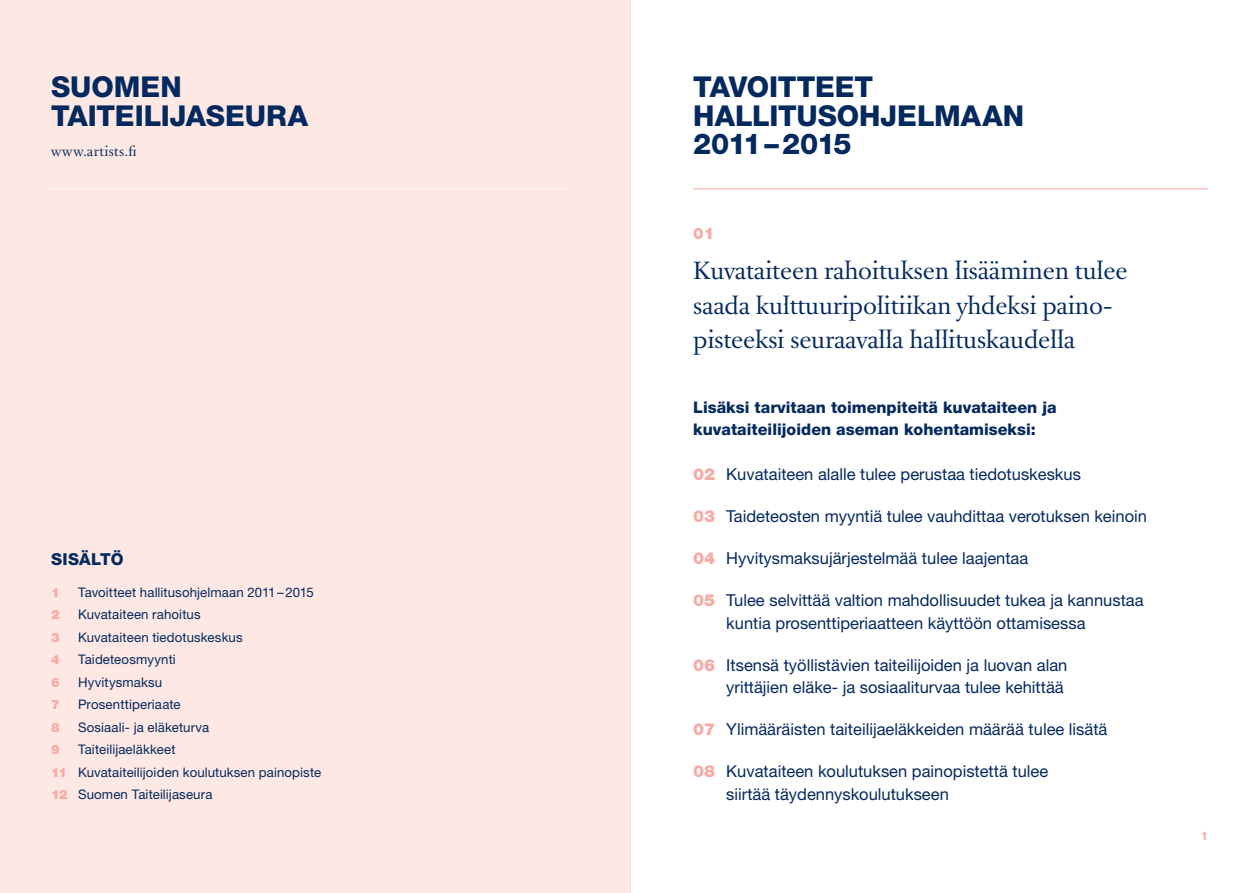
<style>
.page{position:relative;width:1259px;height:893px;background:#fff}
.page>*{position:absolute;margin:0;border:0;box-sizing:border-box;transform-origin:0 0}
.t1{font:800 28.8px/28.5px "Helvetica Neue LT Std";letter-spacing:-.005em;color:#04295e}
.t2{font:28.05px/34.5px "La Police BP";letter-spacing:-.01em;color:#04295e}
.t3{font:16.5px/22.5px "Helvetica Neue LT Std";color:#04295e}
.t4{font:800 16.5px "Helvetica Neue LT Std";letter-spacing:.02em;color:#04295e}
.t5{font:800 16.05px/22.5px "Helvetica Neue LT Std";color:#04295e}
.t6{font:15.75px "La Police BP";letter-spacing:.03em;color:#04295e}
.t7{font:900 15.75px "Helvetica Neue LT Std";color:#f8aaa5}
.t8{font:13.2px/22.5px "Helvetica Neue LT Std";letter-spacing:.01em;color:#04295e}
.t9{font:900 12.75px "Helvetica Neue LT Std";color:#f8aaa5}
.t10{font:700 12px "Helvetica Neue LT Std";color:#f8aaa5}
.s1{font-weight:900;font-size:12.75px;color:#f8aaa5}
.s2{font-weight:900;color:#f8aaa5}
</style>
<div class="page">
<div style="left:0;top:0;width:630px;height:893px;background:#fde8e4"></div>
<hr style="left:51px;top:189px;width:515px;height:1px;background:#fff">
<hr style="left:693px;top:189px;width:515px;height:1px;background:#f8aaa5">
<h1 class="t1" style="left:51px;top:75px;width:258px;line-height:29.2px">SUOMEN<br>TAITEILIJASEURA</h1>
<p class="t6" style="left:51px;top:145px;width:87px">www.artists.fi</p>
<p class="t4" style="left:51px;top:554px;width:74px">SISÄLTÖ</p>
<p class="t9" style="left:51px;top:588px;width:10px">1</p>
<p class="t8" style="left:78px;top:582px;width:237px">Tavoitteet hallitusohjelmaan 2011 – 2015</p>
<p class="t9" style="left:51px;top:610px;width:10px">2</p>
<p class="t8" style="left:78px;top:605px;width:124px">Kuvataiteen rahoitus</p>
<p class="t9" style="left:51px;top:633px;width:10px">3</p>
<p class="t8" style="left:78px;top:627px;width:166px">Kuvataiteen tiedotuskeskus</p>
<p class="t9" style="left:51px;top:655px;width:10px">4</p>
<p class="t8" style="left:78px;top:650px;width:99px">Taideteosmyynti</p>
<p class="t9" style="left:51px;top:678px;width:10px">6</p>
<p class="t8" style="left:78px;top:672px;width:86px">Hyvitysmaksu</p>
<p class="t9" style="left:51px;top:700px;width:10px">7</p>
<p class="t8" style="left:78px;top:695px;width:104px">Prosenttiperiaate</p>
<p class="t9" style="left:51px;top:723px;width:10px">8</p>
<p class="t8" style="left:78px;top:717px;width:133px">Sosiaali- ja eläketurva</p>
<p class="t9" style="left:51px;top:745px;width:10px">9</p>
<p class="t8" style="left:51px;top:740px;width:272px;text-indent:27px">Taiteilijaeläkkeet<br><span class="s1">11</span> Kuvataiteilijoiden koulutuksen painopiste<br><span class="s1">12</span> Suomen Taiteilijaseura</p>
<h1 class="t1" style="left:693px;top:76px;width:332px">TAVOITTEET<br>HALLITUSOHJELMAAN<br>2011 – 2015</h1>
<p class="t7" style="left:693px;top:227px;width:23px">01</p>
<h2 class="t2" style="left:693px;top:256px;width:436px">Kuvataiteen rahoituksen lisääminen tulee saada kulttuuripolitiikan yhdeksi paino&shy;pisteeksi seuraavalla hallituskaudella</h2>
<p class="t5" style="left:693px;top:397px;width:365px">Lisäksi tarvitaan toimenpiteitä kuvataiteen ja kuvataiteilijoiden aseman kohentamiseksi:</p>
<p class="t3" style="left:693px;top:465px;width:389px"><span class="s2">02</span> Kuvataiteen alalle tulee perustaa tiedotuskeskus</p>
<p class="t3" style="left:693px;top:507px;width:455px"><span class="s2">03</span> Taideteosten myyntiä tulee vauhdittaa verotuksen keinoin</p>
<p class="t3" style="left:693px;top:549px;width:336px"><span class="s2">04</span> Hyvitysmaksujärjestelmää tulee laajentaa</p>
<p class="t3" style="left:726px;top:591px;width:419px;text-indent:-33px"><span class="s2">05</span> Tulee selvittää valtion mahdollisuudet tukea ja kannustaa kuntia prosenttiperiaatteen käyttöön ottamisessa</p>
<p class="t3" style="left:693px;top:655px;width:376px;text-align:right"><span class="s2">06</span> Itsensä työllistävien taiteilijoiden ja luovan alan yrittäjien eläke- ja sosiaaliturvaa tulee kehittää</p>
<p class="t3" style="left:693px;top:720px;width:416px"><span class="s2">07</span> Ylimääräisten taiteilijaeläkkeiden määrää tulee lisätä</p>
<p class="t3" style="left:726px;top:762px;width:323px;text-indent:-33px"><span class="s2">08</span> Kuvataiteen koulutuksen painopistettä tulee siirtää täydennyskoulutukseen</p>
<p class="t10" style="left:1201px;top:832px;width:8px">1</p>
</div>
